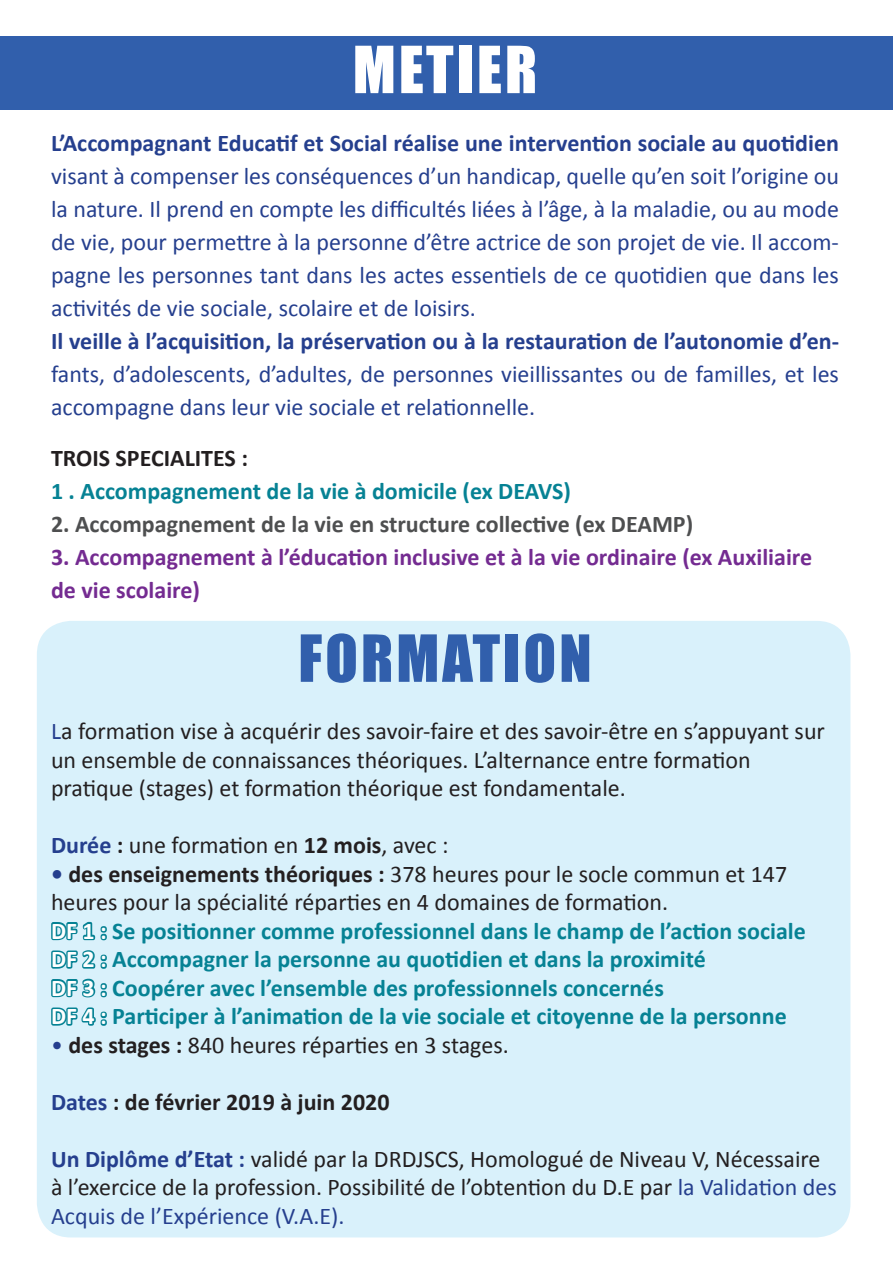
<style>
.page{position:relative;width:893px;height:1263px;background:#fff}
.page>*{position:absolute;margin:0;border:0;box-sizing:border-box;transform-origin:0 0}
.t1{font:60px "Impact";letter-spacing:.05em;color:#315fac}
.t2{font:60px "Impact";letter-spacing:.05em;color:#fff}
.t3{font:24px/33px "Calibri";color:#253f8e;text-align:justify}
.t4{font:24px/28.5px "Calibri";color:#231f20}
.t5{font:700 24px/28.5px "Calibri";color:#068294}
.t6{font:700 24px "Calibri";color:#253f8e}
.t7{font:700 24px/33px "Calibri";color:#742b91}
.t8{font:700 24px "Calibri";color:#4e4f50}
.t9{font:700 24px "Calibri";color:#231f20}
.s1{color:#253f8e}
.s2{font-weight:700;color:#253f8e}
.s3{font-weight:700}
.s4{color:#231f20}
.s5{font-weight:400;color:#231f20}
.s6{color:#fff}
</style>
<div class="page">
<div style="left:0;top:36px;width:893px;height:73px;background:#315fac"></div>
<div style="left:37px;top:621px;width:813px;height:616px;background:#d9f1fb;border-radius:34px"></div>
<svg style="left:51px;top:921px;width:56px;height:105px"></svg>
<h1 class="t2" style="left:353px;top:23px;width:186px">METIER</h1>
<p class="t6" style="left:51px;top:127px;width:789px">L’Accompagnant Educatif et Social réalise une intervention sociale au quotidien</p>
<p class="t3" style="left:51px;top:159px;width:789px">visant à compenser les conséquences d’un handicap, quelle qu’en soit l’origine ou la nature. Il prend en compte les difficultés liées à l’âge, à la maladie, ou au mode de vie, pour permettre à la personne d’être actrice de son projet de vie. Il accom&shy;pagne les personnes tant dans les actes essentiels de ce quotidien que dans les activités de vie sociale, scolaire et de loisirs.</p>
<p class="t6" style="left:51px;top:325px;width:789px">Il veille à l’acquisition, la préservation ou à la restauration de l’autonomie d’en-</p>
<p class="t3" style="left:51px;top:357px;width:789px">fants, d’adolescents, d’adultes, de personnes vieillissantes ou de familles, et les accompagne dans leur vie sociale et relationnelle.</p>
<p class="t9" style="left:51px;top:442px;width:198px">TROIS SPECIALITES :</p>
<p class="t5" style="left:51px;top:477px;width:521px">1 . Accompagnement de la vie à domicile (ex DEAVS)</p>
<p class="t8" style="left:51px;top:508px;width:644px">2. Accompagnement de la vie en structure collective (ex DEAMP)</p>
<p class="t7" style="left:51px;top:540px;width:763px">3. Accompagnement à l’éducation inclusive et à la vie ordinaire (ex Auxiliaire de vie scolaire)</p>
<h1 class="t1" style="left:298px;top:612px;width:295px">FORMATION</h1>
<p class="t4" style="left:51px;top:717px;width:775px"><span class="s1">L</span>a formation vise à acquérir des savoir-faire et des savoir-être en s’appuyant sur un ensemble de connaissances théoriques. L’alternance entre formation pratique (stages) et formation théorique est fondamentale.</p>
<p class="t4" style="left:51px;top:831px;width:399px"><span class="s2">Durée</span> <span class="s3">:</span> une formation en <span class="s3">12 mois</span>, avec :</p>
<p class="t5" style="left:51px;top:859px;width:756px"><span class="s1">•</span> <span class="s4">des enseignements théoriques :</span> <span class="s5">378 heures pour le socle commun et 147 heures pour la spécialité réparties en 4 domaines de formation.<br></span><span class="s6">DF 1 :</span> Se positionner comme professionnel dans le champ de l’action sociale <span class="s6">DF 2 :</span> Accompagner la personne au quotidien et dans la proximité<br><span class="s6">DF 3 :</span> Coopérer avec l’ensemble des professionnels concernés<br><span class="s6">DF 4 :</span> Participer à l’animation de la vie sociale et citoyenne de la personne</p>
<p class="t4" style="left:51px;top:1030px;width:459px"><span class="s1">•</span> <span class="s3">des stages :</span> 840 heures réparties en 3 stages.</p>
<p class="t9" style="left:51px;top:1086px;width:340px"><span class="s1">Dates</span> : de février 2019 à juin 2020</p>
<p class="t4" style="left:51px;top:1144px;width:787px"><span class="s2">Un Diplôme d’Etat :</span> validé par la DRDJSCS, Homologué de Niveau V, Nécessaire à l’exercice de la profession. Possibilité de l’obtention du D.E par <span class="s1">la Validation des<br>Acquis de l’Expérience (V.A.E).</span></p>
</div>
